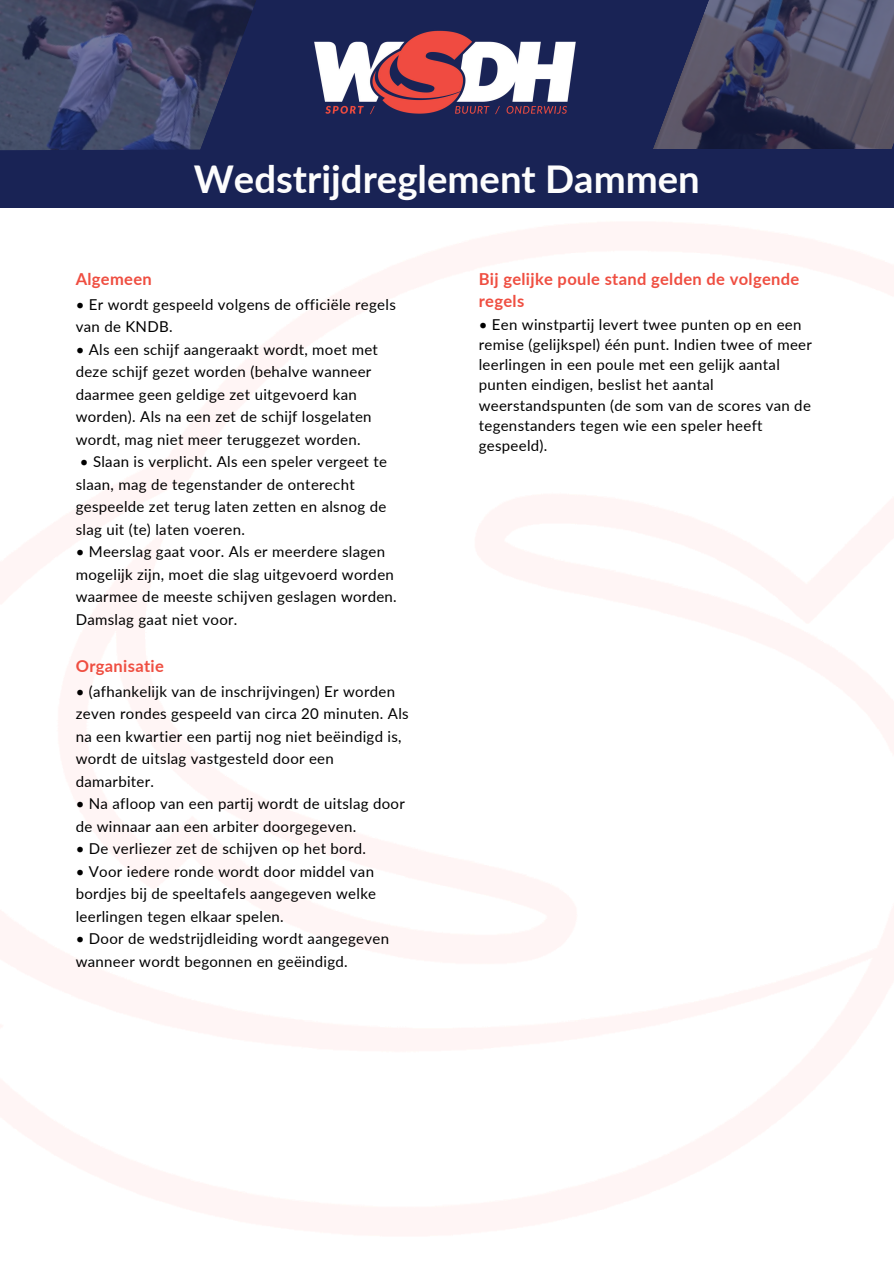
<style>
.page{position:relative;width:894px;height:1264px;background:#fff}
.page>*{position:absolute;margin:0;border:0;box-sizing:border-box;transform-origin:0 0}
.t1{font:700 38.25px "Lato";color:#fdfdfd}
.t2{font:700 16.5px/22.5px "Lato";letter-spacing:.02em;color:#ef4e41}
.t3{font:15px/22.5px "Lato";letter-spacing:.02em;color:#000}
</style>
<div class="page">
<div style="left:264px;top:0;width:388px;height:91px;background:#192355"></div>
<div style="left:0;top:91px;width:893px;height:117px;background:#192355"></div>
<img style="left:652px;top:0;width:241px;height:150px">
<img style="left:0;top:0;width:264px;height:150px">
<img style="left:309px;top:27px;width:277px;height:104px">
<p class="t1" style="left:194px;top:155px;width:507px">Wedstrijdreglement Dammen</p>
<p class="t2" style="left:76px;top:267px;width:78px">Algemeen</p>
<p class="t3" style="left:76px;top:292px;width:321px">• Er wordt gespeeld volgens de officiële regels van de KNDB.</p>
<p class="t3" style="left:76px;top:337px;width:304px">• Als een schijf aangeraakt wordt, moet met deze schijf gezet worden (behalve wanneer daarmee geen geldige zet uitgevoerd kan worden). Als na een zet de schijf losgelaten wordt, mag niet meer teruggezet worden.</p>
<p class="t3" style="left:76px;top:450px;width:313px">• Slaan is verplicht. Als een speler vergeet te slaan, mag de tegenstander de onterecht gespeelde zet terug laten zetten en alsnog de slag uit (te) laten voeren.</p>
<h1 class="t3" style="left:76px;top:540px;width:322px">• Meerslag gaat voor. Als er meerdere slagen mogelijk zijn, moet die slag uitgevoerd worden waarmee de meeste schijven geslagen worden.<br>Damslag gaat niet voor.</h1>
<p class="t2" style="left:76px;top:654px;width:90px">Organisatie</p>
<p class="t3" style="left:76px;top:679px;width:334px">• (afhankelijk van de inschrijvingen) Er worden zeven rondes gespeeld van circa 20 minuten. Als na een kwartier een partij nog niet beëindigd is, wordt de uitslag vastgesteld door een damarbiter.</p>
<p class="t3" style="left:76px;top:792px;width:330px">• Na afloop van een partij wordt de uitslag door de winnaar aan een arbiter doorgegeven.</p>
<p class="t3" style="left:76px;top:837px;width:292px">• De verliezer zet de schijven op het bord.</p>
<p class="t3" style="left:76px;top:859px;width:302px">• Voor iedere ronde wordt door middel van bordjes bij de speeltafels aangegeven welke leerlingen tegen elkaar spelen.</p>
<p class="t3" style="left:76px;top:927px;width:315px">• Door de wedstrijdleiding wordt aangegeven wanneer wordt begonnen en geëindigd.</p>
<p class="t2" style="left:478px;top:267px;width:322px">Bij gelijke poule stand gelden de volgende regels</p>
<p class="t3" style="left:478px;top:314px;width:334px;line-height:20.2px">• Een winstpartij levert twee punten op en een remise (gelijkspel) één punt. Indien twee of meer leerlingen in een poule met een gelijk aantal punten eindigen, beslist het aantal weerstandspunten (de som van de scores van de tegenstanders tegen wie een speler heeft gespeeld).</p>
</div>
